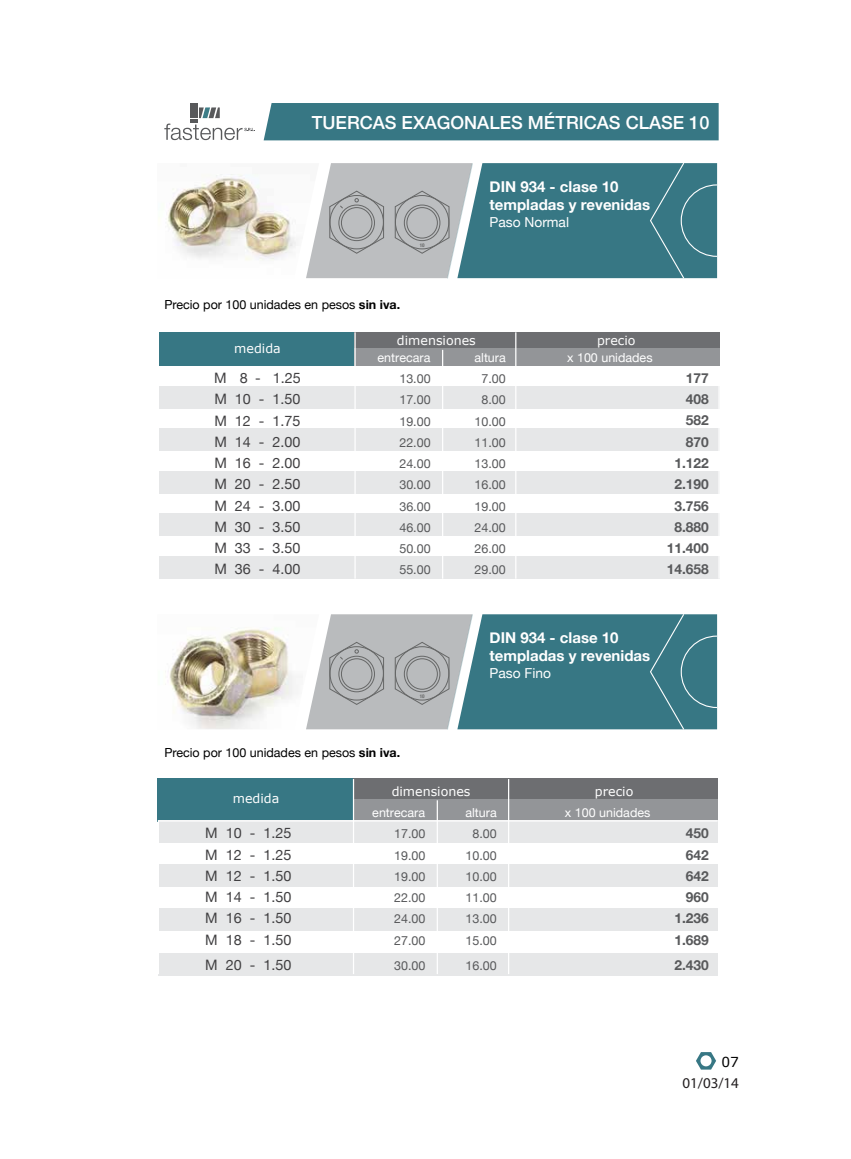
<style>
.page{position:relative;width:851px;height:1159px;background:#fff}
.page>*{position:absolute;margin:0;border:0;box-sizing:border-box;transform-origin:0 0}
.t1{font:500 18.12px "Helvetica Neue";color:#fff}
.t2{font:700 15px/18px "Helvetica Neue";color:#fff}
.t3{font:15px "Myriad Pro";color:#231f20}
.t4{font:14.38px "Helvetica Neue";color:#414042}
.t5{font:700 13.75px/21.2px "Helvetica Neue";color:#58595b;text-align:justify}
.t6{font:13.75px "Helvetica Neue";color:#fff}
.t7{font:13.75px "Verdana";color:#010101}
.t8{font:12.62px "Verdana";color:#fff}
.t9{font:12.5px "Helvetica Neue";color:#58595b}
.t10{font:12.5px "Helvetica Neue";color:#010101}
.t11{font:12.5px "Helvetica Neue";color:#fff}
.t12{font:700 condensed 5.12px "Helvetica Neue";color:#666767}
.s1{font-weight:700}
</style>
<div class="page">
<div style="left:263px;top:103px;width:455px;height:37px;background:#377784"></div>
<svg style="left:164px;top:103px;width:91px;height:37px"></svg>
<svg style="left:696px;top:1052px;width:20px;height:17px"></svg>
<img style="left:167px;top:174px;width:129px;height:87px">
<svg style="left:306px;top:163px;width:411px;height:115px;background:#6f959e"></svg>
<img style="left:165px;top:627px;width:129px;height:102px">
<svg style="left:306px;top:614px;width:411px;height:115px;background:#6e949d"></svg>
<div style="left:159px;top:332px;width:196px;height:18px;background:#377784"></div>
<div style="left:354px;top:332px;width:162px;height:18px;background:#6d6e71"></div>
<div style="left:515px;top:332px;width:204px;height:18px;background:#6d6e71"></div>
<div style="left:159px;top:349px;width:196px;height:17px;background:#377784"></div>
<div style="left:354px;top:349px;width:365px;height:17px;background:#939598"></div>
<div style="left:159px;top:386px;width:560px;height:23px;background:#e6e7e8"></div>
<div style="left:159px;top:429px;width:560px;height:22px;background:#e6e7e8"></div>
<div style="left:159px;top:471px;width:560px;height:23px;background:#e6e7e8"></div>
<div style="left:159px;top:514px;width:560px;height:22px;background:#e6e7e8"></div>
<div style="left:159px;top:556px;width:560px;height:23px;background:#e6e7e8"></div>
<hr style="left:354px;top:332px;width:1px;height:247px;background:#fff">
<hr style="left:442px;top:350px;width:1px;height:229px;background:#fff">
<hr style="left:515px;top:332px;width:1px;height:247px;background:#fff">
<hr style="left:718px;top:366px;width:1px;height:213px;background:#fff">
<div style="left:158px;top:778px;width:196px;height:22px;background:#377784"></div>
<div style="left:353px;top:778px;width:156px;height:22px;background:#6d6e71"></div>
<div style="left:508px;top:778px;width:209px;height:22px;background:#6d6e71"></div>
<div style="left:158px;top:799px;width:196px;height:22px;background:#377784"></div>
<div style="left:353px;top:799px;width:364px;height:22px;background:#939598"></div>
<div style="left:158px;top:864px;width:559px;height:23px;background:#e6e7e8"></div>
<div style="left:158px;top:820px;width:559px;height:23px;background:#e6e7e8"></div>
<div style="left:158px;top:908px;width:559px;height:22px;background:#e6e7e8"></div>
<div style="left:158px;top:953px;width:559px;height:22px;background:#e6e7e8"></div>
<hr style="left:158px;top:820px;width:1px;height:154px;background:#fff">
<hr style="left:353px;top:779px;width:1px;height:195px;background:#fff">
<hr style="left:436px;top:800px;width:2px;height:174px;background:#fff">
<hr style="left:508px;top:779px;width:1px;height:195px;background:#fff">
<hr style="left:159px;top:820px;width:558px;height:1px;background:#fff">
<h1 class="t1" style="left:312px;top:108px;width:399px">TUERCAS EXAGONALES MÉTRICAS CLASE 10</h1>
<p class="t12" style="left:419px;top:241px;width:6px">10</p>
<p class="t10" style="left:164px;top:296px;width:237px">Precio por 100 unidades en pesos <span class="s1">sin iva.</span></p>
<p class="t2" style="left:489px;top:178px;width:162px">DIN 934 - clase 10 templadas y revenidas</p>
<p class="t6" style="left:489px;top:212px;width:81px">Paso Normal</p>
<p class="t8" style="left:234px;top:340px;width:48px">medida</p>
<p class="t8" style="left:397px;top:333px;width:80px">dimensiones</p>
<p class="t8" style="left:597px;top:333px;width:40px">precio</p>
<p class="t11" style="left:567px;top:348px;width:87px">x 100 unidades</p>
<p class="t11" style="left:377px;top:348px;width:54px">entrecara</p>
<p class="t11" style="left:474px;top:348px;width:33px">altura</p>
<p class="t4" style="left:214px;top:367px;width:88px">M 8 - 1.25</p>
<p class="t9" style="left:399px;top:369px;width:33px">13.00</p>
<p class="t9" style="left:481px;top:369px;width:26px">7.00</p>
<p class="t4" style="left:214px;top:389px;width:88px">M 10 - 1.50</p>
<p class="t9" style="left:399px;top:391px;width:33px">17.00</p>
<p class="t9" style="left:481px;top:391px;width:26px">8.00</p>
<p class="t4" style="left:214px;top:410px;width:88px">M 12 - 1.75</p>
<p class="t9" style="left:399px;top:412px;width:33px">19.00</p>
<p class="t9" style="left:474px;top:412px;width:33px">10.00</p>
<p class="t4" style="left:214px;top:431px;width:88px">M 14 - 2.00</p>
<p class="t9" style="left:399px;top:433px;width:33px">22.00</p>
<p class="t9" style="left:474px;top:433px;width:33px">11.00</p>
<p class="t4" style="left:214px;top:452px;width:88px">M 16 - 2.00</p>
<p class="t9" style="left:399px;top:454px;width:33px">24.00</p>
<p class="t9" style="left:474px;top:454px;width:33px">13.00</p>
<p class="t4" style="left:214px;top:474px;width:88px">M 20 - 2.50</p>
<p class="t9" style="left:399px;top:476px;width:33px">30.00</p>
<p class="t9" style="left:474px;top:476px;width:33px">16.00</p>
<p class="t4" style="left:214px;top:495px;width:88px">M 24 - 3.00</p>
<p class="t9" style="left:399px;top:497px;width:33px">36.00</p>
<p class="t9" style="left:474px;top:497px;width:33px">19.00</p>
<p class="t4" style="left:214px;top:516px;width:88px">M 30 - 3.50</p>
<p class="t9" style="left:399px;top:518px;width:33px">46.00</p>
<p class="t9" style="left:474px;top:518px;width:33px">24.00</p>
<p class="t4" style="left:214px;top:537px;width:88px">M 33 - 3.50</p>
<p class="t9" style="left:399px;top:539px;width:33px">50.00</p>
<p class="t9" style="left:474px;top:539px;width:33px">26.00</p>
<p class="t4" style="left:214px;top:559px;width:88px">M 36 - 4.00</p>
<p class="t9" style="left:399px;top:561px;width:33px">55.00</p>
<p class="t9" style="left:474px;top:561px;width:33px">29.00</p>
<p class="t5" style="left:666px;top:559px;width:44px">14.658</p>
<p class="t5" style="left:685px;top:368px;width:24px">177<br>408<br>582</p>
<p class="t5" style="left:674px;top:431px;width:36px;text-indent:11px">870<br>1.122<br>2.190</p>
<p class="t5" style="left:666px;top:495px;width:44px;text-align:center">3.756<br>8.880<br>11.400</p>
<p class="t10" style="left:164px;top:744px;width:237px">Precio por 100 unidades en pesos <span class="s1">sin iva.</span></p>
<p class="t12" style="left:419px;top:692px;width:6px">10</p>
<p class="t2" style="left:489px;top:629px;width:162px">DIN 934 - clase 10 templadas y revenidas</p>
<p class="t6" style="left:489px;top:663px;width:63px">Paso Fino</p>
<p class="t8" style="left:233px;top:791px;width:48px">medida</p>
<p class="t8" style="left:391px;top:783px;width:80px">dimensiones</p>
<p class="t8" style="left:595px;top:783px;width:40px">precio</p>
<p class="t11" style="left:565px;top:803px;width:87px">x 100 unidades</p>
<p class="t11" style="left:372px;top:803px;width:54px">entrecara</p>
<p class="t11" style="left:465px;top:803px;width:33px">altura</p>
<p class="t4" style="left:205px;top:823px;width:88px">M 10 - 1.25</p>
<p class="t9" style="left:394px;top:825px;width:33px">17.00</p>
<p class="t9" style="left:472px;top:825px;width:26px">8.00</p>
<p class="t4" style="left:205px;top:844px;width:88px">M 12 - 1.25</p>
<p class="t9" style="left:394px;top:846px;width:33px">19.00</p>
<p class="t9" style="left:465px;top:846px;width:33px">10.00</p>
<p class="t4" style="left:205px;top:865px;width:88px">M 12 - 1.50</p>
<p class="t9" style="left:394px;top:867px;width:33px">19.00</p>
<p class="t9" style="left:465px;top:867px;width:33px">10.00</p>
<p class="t4" style="left:205px;top:886px;width:88px">M 14 - 1.50</p>
<p class="t9" style="left:394px;top:888px;width:33px">22.00</p>
<p class="t9" style="left:465px;top:888px;width:33px">11.00</p>
<p class="t4" style="left:205px;top:908px;width:88px">M 16 - 1.50</p>
<p class="t9" style="left:394px;top:910px;width:33px">24.00</p>
<p class="t9" style="left:465px;top:910px;width:33px">13.00</p>
<p class="t4" style="left:205px;top:929px;width:88px">M 18 - 1.50</p>
<p class="t9" style="left:394px;top:931px;width:33px">27.00</p>
<p class="t9" style="left:465px;top:931px;width:33px">15.00</p>
<p class="t4" style="left:205px;top:954px;width:88px">M 20 - 1.50</p>
<p class="t9" style="left:394px;top:956px;width:33px">30.00</p>
<p class="t9" style="left:465px;top:956px;width:33px">16.00</p>
<p class="t5" style="left:685px;top:823px;width:24px">450</p>
<p class="t5" style="left:685px;top:844px;width:24px">642<br>642<br>960</p>
<p class="t5" style="left:674px;top:908px;width:36px">1.236<br>1.689</p>
<p class="t5" style="left:674px;top:954px;width:36px">2.430</p>
<p class="t7" style="left:721px;top:1053px;width:19px">07</p>
<p class="t3" style="left:682px;top:1073px;width:58px">01/03/14</p>
</div>
